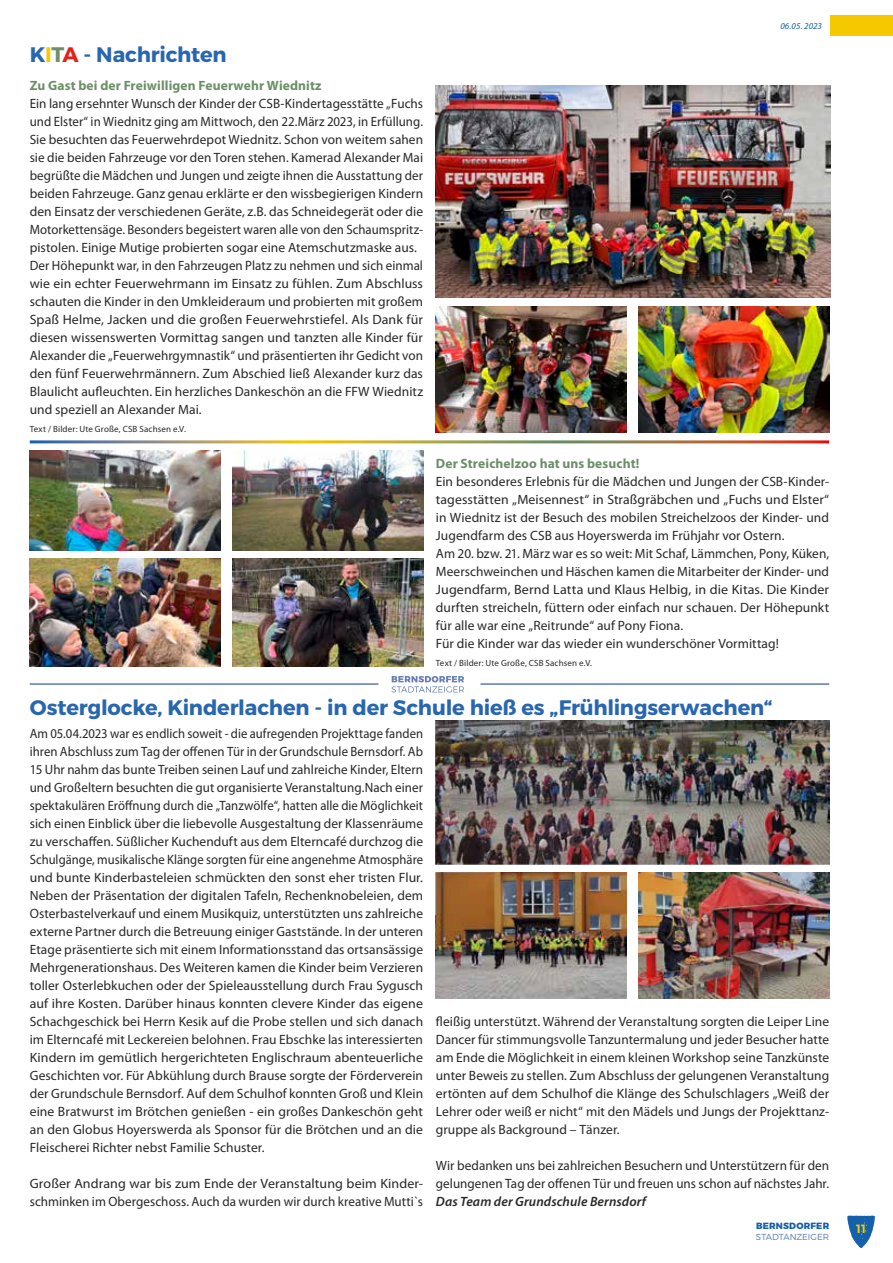
<style>
.page{position:relative;width:893px;height:1263px;background:#fff}
.page>*{position:absolute;margin:0;border:0;box-sizing:border-box;transform-origin:0 0}
.t1{font:700 21px "Montserrat";letter-spacing:-.01em;color:#2966b0}
.t2{font:13.5px/18px "Myriad Pro";letter-spacing:.005em;color:#282827}
.t3{font:13.5px/18px "Myriad Pro";letter-spacing:.005em;color:#282827;text-align:justify;scale:.94 1}
.t4{font:700 13.5px "Myriad Pro";letter-spacing:.01em;color:#6c8e69}
.t5{font:italic 600 13.5px "Myriad Pro";letter-spacing:.01em;color:#282827}
.t6{font:600 12px "Montserrat";color:#f6ca00}
.t7{font:9px "Myriad Pro";letter-spacing:.02em;color:#282827}
.t8{font:800 9px "Montserrat";letter-spacing:.025em;color:#1560ab}
.t9{font:italic 9px "Myriad Pro";letter-spacing:.005em;color:#1560ab}
.t10{font:300 8.7px "Montserrat";color:#537abd}
.s1{color:#f6ca00}
.s2{color:#6c8e69}
.s3{color:#e42018}
</style>
<div class="page">
<svg style="left:847px;top:1215px;width:28px;height:33px"></svg>
<div style="left:830px;top:15px;width:63px;height:21px;background:#f5c800"></div>
<img style="left:436px;top:85px;width:394px;height:213px">
<img style="left:436px;top:306px;width:190px;height:126px">
<img style="left:639px;top:306px;width:190px;height:126px">
<img style="left:30px;top:450px;width:190px;height:101px">
<img style="left:30px;top:558px;width:190px;height:108px">
<img style="left:233px;top:450px;width:190px;height:101px">
<img style="left:233px;top:558px;width:190px;height:108px">
<hr style="left:30px;top:683px;width:348px;height:2px;background:#5d78af">
<hr style="left:480px;top:683px;width:349px;height:2px;background:#5d78af">
<svg style="left:391px;top:676px;width:73px;height:16px"></svg>
<img style="left:436px;top:720px;width:393px;height:144px">
<img style="left:436px;top:872px;width:190px;height:126px">
<img style="left:639px;top:872px;width:190px;height:126px">
<h1 class="t1" style="left:30px;top:42px;width:199px">K<span class="s1">I</span><span class="s2">T</span><span class="s3">A</span> - Nachrichten</h1>
<p class="t4" style="left:30px;top:77px;width:293px">Zu Gast bei der Freiwilligen Feuerwehr Wiednitz</p>
<p class="t2" style="left:30px;top:94px;width:395px">Ein lang ersehnter Wunsch der Kinder der CSB-Kindertagesstätte „Fuchs und Elster“ in Wiednitz ging am Mittwoch, den 22.März 2023, in Erfüllung.<br>Sie besuchten das Feuerwehrdepot Wiednitz. Schon von weitem sahen sie die beiden Fahrzeuge vor den Toren stehen. Kamerad Alexander Mai begrüßte die Mädchen und Jungen und zeigte ihnen die Ausstattung der beiden Fahrzeuge. Ganz genau erklärte er den wissbegierigen Kindern den Einsatz der verschiedenen Geräte, z.B. das Schneidegerät oder die Motorkettensäge. Besonders begeistert waren alle von den Schaumspritz&shy;pistolen. Einige Mutige probierten sogar eine Atemschutzmaske aus.<br>Der Höhepunkt war, in den Fahrzeugen Platz zu nehmen und sich einmal wie ein echter Feuerwehrmann im Einsatz zu fühlen. Zum Abschluss schauten die Kinder in den Umkleideraum und probierten mit großem Spaß Helme, Jacken und die großen Feuerwehrstiefel. Als Dank für diesen wissenswerten Vormittag sangen und tanzten alle Kinder für Alexander die „Feuerwehrgymnastik“ und präsentierten ihr Gedicht von den fünf Feuerwehrmännern. Zum Abschied ließ Alexander kurz das Blaulicht aufleuchten. Ein herzliches Dankeschön an die FFW Wiednitz und speziell an Alexander Mai.</p>
<p class="t7" style="left:30px;top:423px;width:158px">Text / Bilder: Ute Große, CSB Sachsen e.V.</p>
<p class="t9" style="left:780px;top:20px;width:43px">06.05. 2023</p>
<p class="t4" style="left:436px;top:455px;width:205px">Der Streichelzoo hat uns besucht!</p>
<p class="t2" style="left:436px;top:472px;width:395px">Ein besonderes Erlebnis für die Mädchen und Jungen der CSB-Kinder&shy;tagesstätten „Meisennest“ in Straßgräbchen und „Fuchs und Elster“ in Wiednitz ist der Besuch des mobilen Streichelzoos der Kinder- und Jugendfarm des CSB aus Hoyerswerda im Frühjahr vor Ostern.<br>Am 20. bzw. 21. März war es so weit: Mit Schaf, Lämmchen, Pony, Küken, Meerschweinchen und Häschen kamen die Mitarbeiter der Kinder- und Jugendfarm, Bernd Latta und Klaus Helbig, in die Kitas. Die Kinder durften streicheln, füttern oder einfach nur schauen. Der Höhepunkt für alle war eine „Reitrunde“ auf Pony Fiona.<br>Für die Kinder war das wieder ein wunderschöner Vormittag!</p>
<p class="t7" style="left:436px;top:657px;width:158px">Text / Bilder: Ute Große, CSB Sachsen e.V.</p>
<h1 class="t1" style="left:30px;top:694px;width:744px">Osterglocke, Kinderlachen - in der Schule hieß es „Frühlingserwachen“</h1>
<p class="t3" style="left:30px;top:724px;width:420px">Am 05.04.2023 war es endlich soweit - die aufregenden Projekttage fanden ihren Abschluss zum Tag der offenen Tür in der Grundschule Bernsdorf. Ab 15 Uhr nahm das bunte Treiben seinen Lauf und zahlreiche Kinder, Eltern und Großeltern besuchten die gut organisierte Veranstaltung.Nach einer spektakulären Eröffnung durch die „Tanzwölfe“, hatten alle die Möglichkeit sich einen Einblick über die liebevolle Ausgestaltung der Klassenräume zu verschaffen. Süßlicher Kuchenduft aus dem Elterncafé durchzog die Schulgänge, musikalische Klänge sorgten für eine angenehme Atmosphäre und bunte Kinderbasteleien schmückten den sonst eher tristen Flur.<br>Neben der Präsentation der digitalen Tafeln, Rechenknobeleien, dem Osterbastelverkauf und einem Musikquiz, unterstützten uns zahlreiche externe Partner durch die Betreuung einiger Gaststände. In der unteren Etage präsentierte sich mit einem Informationsstand das ortsansässige Mehrgenerationshaus. Des Weiteren kamen die Kinder beim Verzieren toller Osterlebkuchen oder der Spieleausstellung durch Frau Sygusch auf ihre Kosten. Darüber hinaus konnten clevere Kinder das eigene Schachgeschick bei Herrn Kesik auf die Probe stellen und sich danach im Elterncafé mit Leckereien belohnen. Frau Ebschke las interessierten Kindern im gemütlich hergerichteten Englischraum abenteuerliche Geschichten vor. Für Abkühlung durch Brause sorgte der Förderverein der Grundschule Bernsdorf. Auf dem Schulhof konnten Groß und Klein eine Bratwurst im Brötchen genießen - ein großes Dankeschön geht an den Globus Hoyerswerda als Sponsor für die Brötchen und an die Fleischerei Richter nebst Familie Schuster.</p>
<p class="t2" style="left:30px;top:1174px;width:395px">Großer Andrang war bis zum Ende der Veranstaltung beim Kinder&shy;schminken im Obergeschoss. Auch da wurden wir durch kreative Mutti`s</p>
<p class="t2" style="left:436px;top:1012px;width:395px;text-align:justify">fleißig unterstützt. Während der Veranstaltung sorgten die Leiper Line Dancer für stimmungsvolle Tanzuntermalung und jeder Besucher hatte am Ende die Möglichkeit in einem kleinen Workshop seine Tanzkünste unter Beweis zu stellen. Zum Abschluss der gelungenen Veranstaltung ertönten auf dem Schulhof die Klänge des Schulschlagers „Weiß der Lehrer oder weiß er nicht“ mit den Mädels und Jungs der Projekttanz&shy;gruppe als Background – Tänzer.</p>
<p class="t2" style="left:436px;top:1156px;width:395px">Wir bedanken uns bei zahlreichen Besuchern und Unterstützern für den gelungenen Tag der offenen Tür und freuen uns schon auf nächstes Jahr.</p>
<p class="t5" style="left:436px;top:1193px;width:212px">Das Team der Grundschule Bernsdorf</p>
<p class="t8" style="left:756px;top:1220px;width:75px">BERNSDORFER</p>
<p class="t10" style="left:756px;top:1231px;width:75px">STADTANZEIGER</p>
<p class="t6" style="left:856px;top:1221px;width:11px">11</p>
</div>
